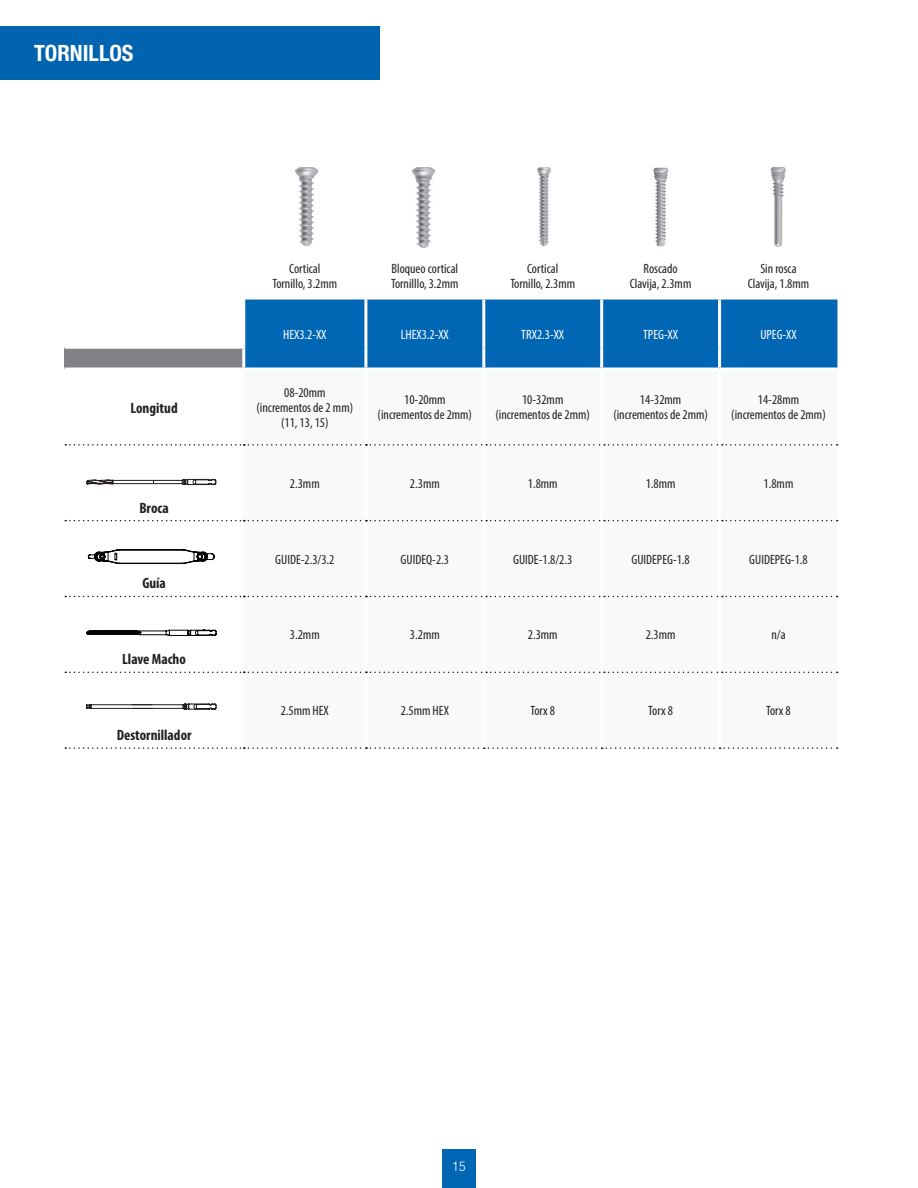
<style>
.page{position:relative;width:918px;height:1188px;background:#fff}
.page>*{position:absolute;margin:0;border:0;box-sizing:border-box;transform-origin:0 0}
.t1{font:700 condensed 22.5px "Helvetica Neue LT Std";color:#fff}
.t2{font:700 condensed 15px "Myriad Pro";color:#231f20}
.t3{font:condensed 13.5px/15px "Myriad Pro";color:#231f20;text-align:center}
.t4{font:condensed 13.5px "Myriad Pro";color:#fff}
.t5{font:300 condensed 13.5px "Helvetica Neue LT Std";color:#fff}
</style>
<div class="page">
<div style="left:442px;top:1150px;width:34px;height:38px;background:#0166b3"></div>
<img style="left:295px;top:168px;width:22px;height:77px">
<img style="left:413px;top:168px;width:21px;height:79px">
<img style="left:537px;top:167px;width:14px;height:80px">
<img style="left:653px;top:167px;width:15px;height:80px">
<img style="left:770px;top:167px;width:16px;height:80px">
<div style="left:0;top:26px;width:379px;height:54px;background:#0164b0"></div>
<svg style="left:88px;top:549px;width:127px;height:15px"></svg>
<svg style="left:86px;top:629px;width:130px;height:7px"></svg>
<svg style="left:86px;top:704px;width:130px;height:5px"></svg>
<svg style="left:87px;top:479px;width:129px;height:7px"></svg>
<div style="left:245px;top:299px;width:592px;height:69px;background:#0166b3"></div>
<div style="left:64px;top:347px;width:180px;height:22px;background:#808285"></div>
<svg style="left:244px;top:519px;width:593px;height:155px"></svg>
<hr style="left:364px;top:252px;width:3px;height:48px;background:#fff">
<hr style="left:364px;top:300px;width:3px;height:47px;background:#fff">
<hr style="left:242px;top:349px;width:3px;height:19px;background:#fff">
<hr style="left:364px;top:347px;width:3px;height:21px;background:#fff">
<hr style="left:364px;top:446px;width:3px;height:74px;background:#fff">
<hr style="left:364px;top:521px;width:3px;height:75px;background:#fff">
<hr style="left:364px;top:597px;width:3px;height:75px;background:#fff">
<hr style="left:364px;top:673px;width:3px;height:74px;background:#fff">
<svg style="left:65px;top:444px;width:773px;height:2px"></svg>
<svg style="left:65px;top:520px;width:773px;height:1px"></svg>
<svg style="left:65px;top:596px;width:773px;height:1px"></svg>
<svg style="left:65px;top:672px;width:773px;height:1px"></svg>
<svg style="left:65px;top:747px;width:773px;height:2px"></svg>
<hr style="left:64px;top:346px;width:181px;height:3px;background:#fff">
<hr style="left:64px;top:368px;width:180px;height:3px;background:#fff">
<hr style="left:482px;top:300px;width:3px;height:47px;background:#fff">
<hr style="left:600px;top:300px;width:3px;height:47px;background:#fff">
<hr style="left:718px;top:300px;width:3px;height:47px;background:#fff">
<hr style="left:482px;top:347px;width:3px;height:21px;background:#fff">
<hr style="left:600px;top:347px;width:3px;height:21px;background:#fff">
<hr style="left:718px;top:347px;width:3px;height:21px;background:#fff">
<hr style="left:482px;top:371px;width:3px;height:74px;background:#fff">
<hr style="left:600px;top:371px;width:3px;height:74px;background:#fff">
<hr style="left:718px;top:371px;width:3px;height:74px;background:#fff">
<hr style="left:482px;top:445px;width:3px;height:76px;background:#fff">
<hr style="left:600px;top:445px;width:3px;height:76px;background:#fff">
<hr style="left:718px;top:445px;width:3px;height:76px;background:#fff">
<hr style="left:482px;top:521px;width:3px;height:75px;background:#fff">
<hr style="left:600px;top:521px;width:3px;height:75px;background:#fff">
<hr style="left:718px;top:521px;width:3px;height:75px;background:#fff">
<hr style="left:482px;top:596px;width:3px;height:76px;background:#fff">
<hr style="left:600px;top:596px;width:3px;height:76px;background:#fff">
<hr style="left:718px;top:596px;width:3px;height:76px;background:#fff">
<hr style="left:482px;top:672px;width:3px;height:75px;background:#fff">
<hr style="left:600px;top:672px;width:3px;height:75px;background:#fff">
<hr style="left:718px;top:672px;width:3px;height:75px;background:#fff">
<h1 class="t1" style="left:34px;top:40px;width:101px">TORNILLOS</h1>
<p class="t2" style="left:131px;top:398px;width:49px">Longitud</p>
<p class="t2" style="left:139px;top:498px;width:31px">Broca</p>
<p class="t2" style="left:142px;top:574px;width:25px">Guía</p>
<p class="t2" style="left:122px;top:650px;width:65px">Llave Macho</p>
<p class="t2" style="left:117px;top:726px;width:76px">Destornillador</p>
<p class="t3" style="left:272px;top:261px;width:66px">Cortical<br>Tornillo, 3.2mm</p>
<p class="t3" style="left:391px;top:261px;width:69px;text-align:left">Bloqueo cortical<br>Tornilllo, 3.2mm</p>
<p class="t3" style="left:510px;top:261px;width:66px">Cortical<br>Tornillo, 2.3mm</p>
<p class="t3" style="left:630px;top:261px;width:63px">Roscado<br>Clavija, 2.3mm</p>
<p class="t3" style="left:748px;top:261px;width:63px">Sin rosca<br>Clavija, 1.8mm</p>
<p class="t4" style="left:283px;top:327px;width:45px">HEX3.2-XX</p>
<p class="t4" style="left:401px;top:327px;width:50px">LHEX3.2-XX</p>
<p class="t4" style="left:521px;top:327px;width:44px">TRX2.3-XX</p>
<p class="t4" style="left:643px;top:327px;width:36px">TPEG-XX</p>
<p class="t4" style="left:760px;top:327px;width:38px">UPEG-XX</p>
<p class="t3" style="left:257px;top:385px;width:98px">08-20mm (incrementos de 2 mm) (11, 13, 15)</p>
<p class="t3" style="left:378px;top:392px;width:96px">10-20mm (incrementos de 2mm)</p>
<p class="t3" style="left:496px;top:392px;width:96px">10-32mm (incrementos de 2mm)</p>
<p class="t3" style="left:613px;top:392px;width:96px">14-32mm (incrementos de 2mm)</p>
<p class="t3" style="left:731px;top:392px;width:96px">14-28mm (incrementos de 2mm)</p>
<p class="t3" style="left:290px;top:476px;width:31px">2.3mm</p>
<p class="t3" style="left:410px;top:476px;width:31px">2.3mm</p>
<p class="t3" style="left:528px;top:476px;width:31px">1.8mm</p>
<p class="t3" style="left:646px;top:476px;width:31px">1.8mm</p>
<p class="t3" style="left:764px;top:476px;width:31px">1.8mm</p>
<p class="t3" style="left:275px;top:552px;width:61px">GUIDE-2.3/3.2</p>
<p class="t3" style="left:401px;top:552px;width:50px">GUIDEQ-2.3</p>
<p class="t3" style="left:513px;top:552px;width:61px">GUIDE-1.8/2.3</p>
<p class="t3" style="left:631px;top:552px;width:60px">GUIDEPEG-1.8</p>
<p class="t3" style="left:749px;top:552px;width:60px">GUIDEPEG-1.8</p>
<p class="t3" style="left:290px;top:627px;width:31px">3.2mm</p>
<p class="t3" style="left:410px;top:627px;width:31px">3.2mm</p>
<p class="t3" style="left:528px;top:627px;width:31px">2.3mm</p>
<p class="t3" style="left:646px;top:627px;width:31px">2.3mm</p>
<p class="t3" style="left:771px;top:627px;width:16px">n/a</p>
<p class="t3" style="left:281px;top:703px;width:50px">2.5mm HEX</p>
<p class="t3" style="left:401px;top:703px;width:50px">2.5mm HEX</p>
<p class="t3" style="left:530px;top:703px;width:26px">Torx 8</p>
<p class="t3" style="left:648px;top:703px;width:26px">Torx 8</p>
<p class="t3" style="left:766px;top:703px;width:26px">Torx 8</p>
<p class="t5" style="left:453px;top:1158px;width:14px">15</p>
</div>
